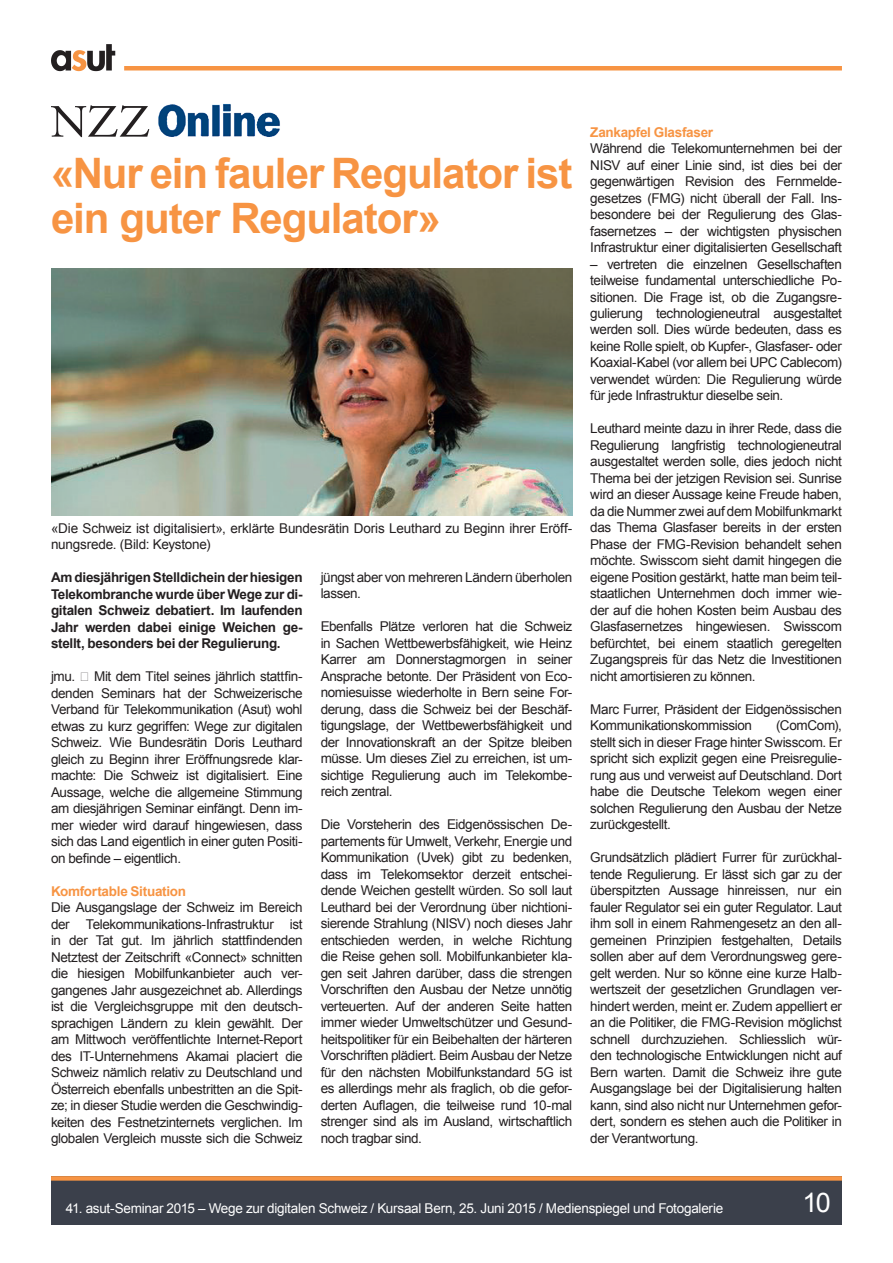
<style>
.page{position:relative;width:893px;height:1263px;background:#fff}
.page>*{position:absolute;margin:0;border:0;box-sizing:border-box;transform-origin:0 0}
.t1{font:700 42px/45px "Arial";letter-spacing:-.025em;color:#f79443}
.t2{font:27px "Arial";color:#fff}
.t3{font:13.5px/16.5px "Arial";letter-spacing:-.025em;color:#231f20;text-align:justify}
.t4{font:700 13.5px/16.5px "Arial";letter-spacing:-.025em;color:#231f20;text-align:justify}
.t5{font:13.5px "Arial";letter-spacing:-.02em;color:#fff}
.t6{font:700 13.5px "Arial";letter-spacing:-.02em;color:#f79443}
</style>
<div class="page">
<div style="left:51px;top:1176px;width:791px;height:49px;background:#3b404b"></div>
<div style="left:51px;top:1176px;width:791px;height:5px;background:#f79443"></div>
<svg style="left:51px;top:44px;width:64px;height:27px"></svg>
<div style="left:124px;top:66px;width:718px;height:5px;background:#f79443"></div>
<svg style="left:51px;top:105px;width:98px;height:32px"></svg>
<img style="left:51px;top:268px;width:521px;height:248px">
<img style="left:158px;top:103px;width:122px;height:34px">
<h1 class="t1" style="left:51px;top:152px;width:523px">«Nur ein fauler Regulator ist ein guter Regulator»</h1>
<p class="t3" style="left:51px;top:520px;width:523px">«Die Schweiz ist digitalisiert», erklärte Bundesrätin Doris Leuthard zu Beginn ihrer Eröff&shy;nungsrede. (Bild: Keystone)</p>
<p class="t4" style="left:51px;top:569px;width:253px">Am diesjährigen Stelldichein der hiesigen Telekombranche wurde über Wege zur di&shy;gitalen Schweiz debatiert. Im laufenden Jahr werden dabei einige Weichen ge&shy;stellt, besonders bei der Regulierung.</p>
<p class="t3" style="left:51px;top:668px;width:253px">jmu. ⋅ Mit dem Titel seines jährlich stattfin&shy;denden Seminars hat der Schweizerische Verband für Telekommunikation (Asut) wohl etwas zu kurz gegriffen: Wege zur digitalen Schweiz. Wie Bundesrätin Doris Leuthard gleich zu Beginn ihrer Eröffnungsrede klar&shy;machte: Die Schweiz ist digitalisiert. Eine Aussage, welche die allgemeine Stimmung am diesjährigen Seminar einfängt. Denn im&shy;mer wieder wird darauf hingewiesen, dass sich das Land eigentlich in einer guten Positi&shy;on befinde – eigentlich.</p>
<p class="t6" style="left:51px;top:882px;width:137px">Komfortable Situation</p>
<p class="t3" style="left:51px;top:899px;width:253px">Die Ausgangslage der Schweiz im Bereich der Telekommunikations-Infrastruktur ist in der Tat gut. Im jährlich stattfindenden Netztest der Zeitschrift «Connect» schnitten die hiesigen Mobilfunkanbieter auch ver&shy;gangenes Jahr ausgezeichnet ab. Allerdings ist die Vergleichsgruppe mit den deutsch&shy;sprachigen Ländern zu klein gewählt. Der am Mittwoch veröffentlichte Internet-Report des IT-Unternehmens Akamai placiert die Schweiz nämlich relativ zu Deutschland und Österreich ebenfalls unbestritten an die Spit&shy;ze; in dieser Studie werden die Geschwindig&shy;keiten des Festnetzinternets verglichen. Im globalen Vergleich musste sich die Schweiz</p>
<p class="t3" style="left:321px;top:569px;width:253px">jüngst aber von mehreren Ländern überholen lassen.</p>
<p class="t3" style="left:321px;top:619px;width:253px">Ebenfalls Plätze verloren hat die Schweiz in Sachen Wettbewerbsfähigkeit, wie Heinz Karrer am Donnerstagmorgen in seiner Ansprache betonte. Der Präsident von Eco&shy;nomiesuisse wiederholte in Bern seine For&shy;derung, dass die Schweiz bei der Beschäf&shy;tigungslage, der Wettbewerbsfähigkeit und der Innovationskraft an der Spitze bleiben müsse. Um dieses Ziel zu erreichen, ist um&shy;sichtige Regulierung auch im Telekombe&shy;reich zentral.</p>
<p class="t3" style="left:321px;top:817px;width:253px">Die Vorsteherin des Eidgenössischen De&shy;partements für Umwelt, Verkehr, Energie und Kommunikation (Uvek) gibt zu bedenken, dass im Telekomsektor derzeit entschei&shy;dende Weichen gestellt würden. So soll laut Leuthard bei der Verordnung über nichtioni&shy;sierende Strahlung (NISV) noch dieses Jahr entschieden werden, in welche Richtung die Reise gehen soll. Mobilfunkanbieter kla&shy;gen seit Jahren darüber, dass die strengen Vorschriften den Ausbau der Netze unnötig verteuerten. Auf der anderen Seite hatten immer wieder Umweltschützer und Gesund&shy;heitspolitiker für ein Beibehalten der härteren Vorschriften plädiert. Beim Ausbau der Netze für den nächsten Mobilfunkstandard 5G ist es allerdings mehr als fraglich, ob die gefor&shy;derten Auflagen, die teilweise rund 10-mal strenger sind als im Ausland, wirtschaftlich noch tragbar sind.</p>
<p class="t6" style="left:590px;top:123px;width:124px">Zankapfel Glasfaser</p>
<p class="t3" style="left:590px;top:140px;width:253px">Während die Telekomunternehmen bei der NISV auf einer Linie sind, ist dies bei der gegenwärtigen Revision des Fernmelde&shy;gesetzes (FMG) nicht überall der Fall. Ins&shy;besondere bei der Regulierung des Glas&shy;fasernetzes – der wichtigsten physischen Infrastruktur einer digitalisierten Gesellschaft</p>
<p class="t3" style="left:590px;top:256px;width:253px">– vertreten die einzelnen Gesellschaften teilweise fundamental unterschiedliche Po&shy;sitionen. Die Frage ist, ob die Zugangsre&shy;gulierung technologieneutral ausgestaltet werden soll. Dies würde bedeuten, dass es keine Rolle spielt, ob Kupfer-, Glasfaser- oder Koaxial-Kabel (vor allem bei UPC Cablecom) verwendet würden: Die Regulierung würde für jede Infrastruktur dieselbe sein.</p>
<p class="t3" style="left:590px;top:421px;width:253px">Leuthard meinte dazu in ihrer Rede, dass die Regulierung langfristig technologieneutral ausgestaltet werden solle, dies jedoch nicht Thema bei der jetzigen Revision sei. Sunrise wird an dieser Aussage keine Freude haben, da die Nummer zwei auf dem Mobilfunkmarkt das Thema Glasfaser bereits in der ersten Phase der FMG-Revision behandelt sehen möchte. Swisscom sieht damit hingegen die eigene Position gestärkt, hatte man beim teil&shy;staatlichen Unternehmen doch immer wie&shy;der auf die hohen Kosten beim Ausbau des Glasfasernetzes hingewiesen. Swisscom befürchtet, bei einem staatlich geregelten Zugangspreis für das Netz die Investitionen nicht amortisieren zu können.</p>
<p class="t3" style="left:590px;top:701px;width:253px">Marc Furrer, Präsident der Eidgenössischen<br>Kommunikationskommission</p>
<p class="t3" style="left:590px;top:718px;width:253px;text-indent:186px">(ComCom), stellt sich in dieser Frage hinter Swisscom. Er spricht sich explizit gegen eine Preisregulie&shy;rung aus und verweist auf Deutschland. Dort habe die Deutsche Telekom wegen einer solchen Regulierung den Ausbau der Netze zurückgestellt.</p>
<p class="t3" style="left:590px;top:850px;width:253px">Grundsätzlich plädiert Furrer für zurückhal&shy;tende Regulierung. Er lässt sich gar zu der überspitzten Aussage hinreissen, nur ein fauler Regulator sei ein guter Regulator. Laut ihm soll in einem Rahmengesetz an den all&shy;gemeinen Prinzipien festgehalten, Details sollen aber auf dem Verordnungsweg gere&shy;gelt werden. Nur so könne eine kurze Halb&shy;wertszeit der gesetzlichen Grundlagen ver&shy;hindert werden, meint er. Zudem appelliert er an die Politiker, die FMG-Revision möglichst schnell durchzuziehen. Schliesslich wür&shy;den technologische Entwicklungen nicht auf Bern warten. Damit die Schweiz ihre gute Ausgangslage bei der Digitalisierung halten kann, sind also nicht nur Unternehmen gefor&shy;dert, sondern es stehen auch die Politiker in der Verantwortung.</p>
<p class="t5" style="left:66px;top:1199px;width:659px">41. asut-Seminar 2015 – Wege zur digitalen Schweiz / Kursaal Bern, 25. Juni 2015 / Medienspiegel und Fotogalerie</p>
<h2 class="t2" style="left:802px;top:1185px;width:30px">10</h2>
</div>
